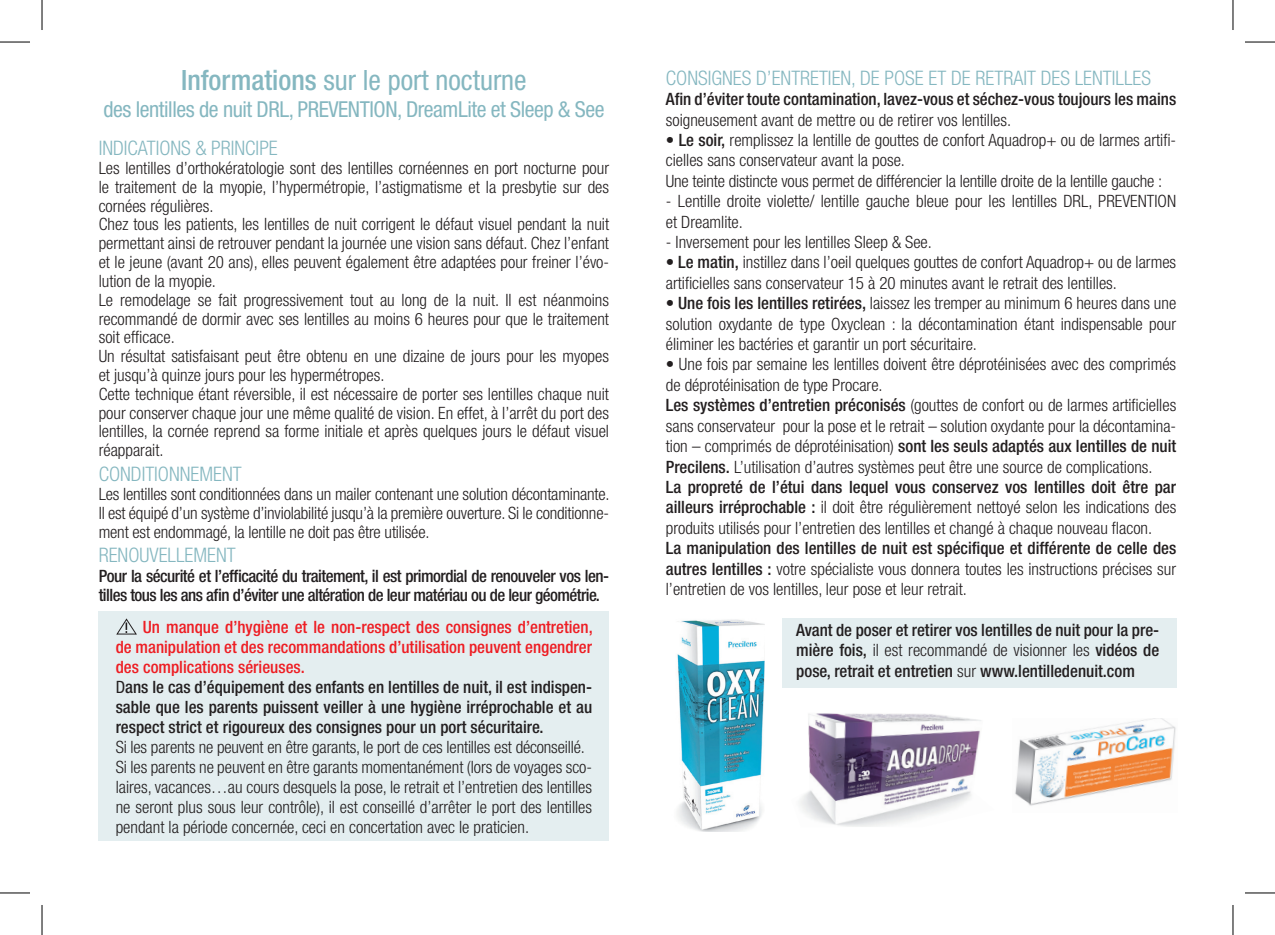
<style>
.page{position:relative;width:1275px;height:935px;background:#fff}
.page>*{position:absolute;margin:0;border:0;box-sizing:border-box;transform-origin:0 0}
.t1{font:condensed 28px "Helvetica Neue LT Std";color:#85b7c0}
.t2{font:condensed 22px "Helvetica Neue LT Std";letter-spacing:-.02em;color:#85b7c0}
.t3{font:300 condensed 20px "Helvetica Neue LT Std";color:#85b7c0}
.t4{font:300 condensed 17px/18.8px "Helvetica Neue LT Std";color:#231f20;text-align:justify}
.No_Spacing{font:500 condensed 17px/20.4px "Helvetica Neue LT Std";color:#231f20;text-align:justify}
.No_Spacing-2{font:500 condensed 17px/19.2px "Helvetica Neue LT Std";letter-spacing:-.03em;color:#231f20}
.t5{font:500 condensed 17px/20px "Helvetica Neue LT Std";color:#ee1d23;text-align:justify}
.s1{font-weight:500}
.s2{font-weight:400}
.s3{font-weight:300}
</style>
<div class="page">
<div style="left:782px;top:618px;width:394px;height:70px;background:#e4eef0"></div>
<div style="left:99px;top:611px;width:510px;height:230px;background:#e4eef0"></div>
<svg style="left:116px;top:618px;width:21px;height:17px"></svg>
<img style="left:800px;top:713px;width:181px;height:114px">
<img style="left:677px;top:619px;width:87px;height:212px">
<img style="left:1015px;top:718px;width:161px;height:88px">
<hr style="left:0;top:42px;width:30px;height:1px;background:#000">
<hr style="left:1245px;top:42px;width:30px;height:1px;background:#000">
<hr style="left:0;top:892px;width:30px;height:1px;background:#000">
<hr style="left:1245px;top:892px;width:30px;height:1px;background:#000">
<hr style="left:42px;top:0;width:1px;height:30px;background:#000">
<hr style="left:42px;top:904px;width:1px;height:30px;background:#000">
<hr style="left:1232px;top:0;width:1px;height:30px;background:#000">
<hr style="left:1232px;top:904px;width:1px;height:30px;background:#000">
<p class="t1" style="left:181px;top:64px;width:347px"><span class="s1">Informations</span> sur le port nocturne</p>
<p class="t2" style="left:103px;top:96px;width:502px">des lentilles de nuit DRL, PREVENTION, DreamLite et Sleep &amp; See</p>
<p class="t3" style="left:99px;top:137px;width:181px">INDICATIONS &amp; PRINCIPE</p>
<p class="t4" style="left:99px;top:158px;width:512px">Les lentilles d’orthokératologie sont des lentilles cornéennes en port nocturne pour le traitement de la myopie, l’hypermétropie, l’astigmatisme et la presbytie sur des cornées régulières.</p>
<p class="t4" style="left:99px;top:215px;width:512px">Chez tous les patients, les lentilles de nuit corrigent le défaut visuel pendant la nuit permettant ainsi de retrouver pendant la journée une vision sans défaut. Chez l’enfant et le jeune (avant 20 ans), elles peuvent également être adaptées pour freiner l’évo&shy;lution de la myopie.</p>
<p class="t4" style="left:99px;top:290px;width:512px">Le remodelage se fait progressivement tout au long de la nuit. Il est néanmoins recommandé de dormir avec ses lentilles au moins 6 heures pour que le traitement soit efficace.</p>
<p class="t4" style="left:99px;top:346px;width:512px">Un résultat satisfaisant peut être obtenu en une dizaine de jours pour les myopes et jusqu’à quinze jours pour les hypermétropes.</p>
<p class="t4" style="left:99px;top:384px;width:512px">Cette technique étant réversible, il est nécessaire de porter ses lentilles chaque nuit pour conserver chaque jour une même qualité de vision. En effet, à l’arrêt du port des lentilles, la cornée reprend sa forme initiale et après quelques jours le défaut visuel réapparait.</p>
<p class="t3" style="left:99px;top:462px;width:144px">CONDITIONNEMENT</p>
<p class="t4" style="left:99px;top:484px;width:512px">Les lentilles sont conditionnées dans un mailer contenant une solution décontaminante.<br>Il est équipé d’un système d’inviolabilité jusqu’à la première ouverture. Si le conditionne&shy;ment est endommagé, la lentille ne doit pas être utilisée.</p>
<p class="t3" style="left:99px;top:544px;width:139px">RENOUVELLEMENT</p>
<p class="No_Spacing-2" style="left:99px;top:565px;width:512px">Pour la sécurité et l’efficacité du traitement, il est primordial de renouveler vos len&shy;tilles tous les ans afin d’éviter une altération de leur matériau ou de leur géométrie.</p>
<p class="t5" style="left:116px;top:616px;width:478px;text-indent:27px">Un manque d’hygiène et le non-respect des consignes d’entretien, de manipulation et des recommandations d’utilisation peuvent engendrer des complications sérieuses.</p>
<p class="No_Spacing" style="left:116px;top:676px;width:478px"><span class="s2">D</span>ans le cas d’équipement des enfants en lentilles de nuit, il est indispen&shy;sable que les parents puissent veiller à une hygiène irréprochable et au respect strict et rigoureux des consignes pour un port sécuritaire.</p>
<p class="t4" style="left:116px;top:737px;width:470px">Si les parents ne peuvent en être garants, le port de ces lentilles est déconseillé.</p>
<p class="t4" style="left:116px;top:756px;width:478px;line-height:20px">Si les parents ne peuvent en être garants momentanément (lors de voyages sco&shy;laires, vacances…au cours desquels la pose, le retrait et l’entretien des lentilles ne seront plus sous leur contrôle), il est conseillé d’arrêter le port des lentilles pendant la période concernée, ceci en concertation avec le praticien.</p>
<p class="t3" style="left:666px;top:66px;width:487px">CONSIGNES D’ENTRETIEN, DE POSE ET DE RETRAIT DES LENTILLES</p>
<p class="No_Spacing" style="left:666px;top:89px;width:512px">Afin d’éviter toute contamination, lavez-vous et séchez-vous toujours les mains <span class="s3">soigneusement avant de mettre ou de retirer vos lentilles.</span></p>
<p class="t4" style="left:666px;top:129px;width:512px;line-height:20.4px">• <span class="s1">Le soir,</span> remplissez la lentille de gouttes de confort Aquadrop+ ou de larmes artifi&shy;cielles sans conservateur avant la pose.</p>
<p class="t4" style="left:666px;top:171px;width:498px">Une teinte distincte vous permet de différencier la lentille droite de la lentille gauche :</p>
<p class="t4" style="left:666px;top:191px;width:512px;line-height:20.4px">- Lentille droite violette/ lentille gauche bleue pour les lentilles DRL, PREVENTION et Dreamlite.</p>
<p class="t4" style="left:666px;top:232px;width:268px">- Inversement pour les lentilles Sleep &amp; See.</p>
<p class="t4" style="left:666px;top:252px;width:512px;line-height:20.4px">• <span class="s1">Le matin,</span> instillez dans l’oeil quelques gouttes de confort Aquadrop+ ou de larmes artificielles sans conservateur 15 à 20 minutes avant le retrait des lentilles.</p>
<p class="t4" style="left:666px;top:293px;width:512px;line-height:20.4px">• <span class="s1">Une fois les lentilles retirées,</span> laissez les tremper au minimum 6 heures dans une solution oxydante de type Oxyclean : la décontamination étant indispensable pour éliminer les bactéries et garantir un port sécuritaire.</p>
<p class="t4" style="left:666px;top:354px;width:512px;line-height:20.4px">• Une fois par semaine les lentilles doivent être déprotéinisées avec des comprimés de déprotéinisation de type Procare.</p>
<p class="t4" style="left:666px;top:395px;width:512px;line-height:20.4px"><span class="s1">Les systèmes d’entretien préconisés</span> (gouttes de confort ou de larmes artificielles sans conservateur pour la pose et le retrait – solution oxydante pour la décontamina&shy;tion – comprimés de déprotéinisation) <span class="s1">sont les seuls adaptés aux lentilles de nuit Precilens.</span> L’utilisation d’autres systèmes peut être une source de complications.</p>
<p class="t4" style="left:666px;top:476px;width:512px;line-height:20.4px"><span class="s1">La propreté de l’étui dans lequel vous conservez vos lentilles doit être par ailleurs irréprochable :</span> il doit être régulièrement nettoyé selon les indications des produits utilisés pour l’entretien des lentilles et changé à chaque nouveau flacon.</p>
<p class="t4" style="left:666px;top:537px;width:512px;line-height:20.4px"><span class="s1">La manipulation des lentilles de nuit est spécifique et différente de celle des autres lentilles :</span> votre spécialiste vous donnera toutes les instructions précises sur l’entretien de vos lentilles, leur pose et leur retrait.</p>
<p class="No_Spacing" style="left:796px;top:619px;width:364px">Avant de poser et retirer vos lentilles de nuit pour la pre&shy;mière fois, <span class="s3">il est recommandé de visionner les</span> vidéos de pose, retrait et entretien <span class="s3">sur</span> www.lentilledenuit.com</p>
</div>
